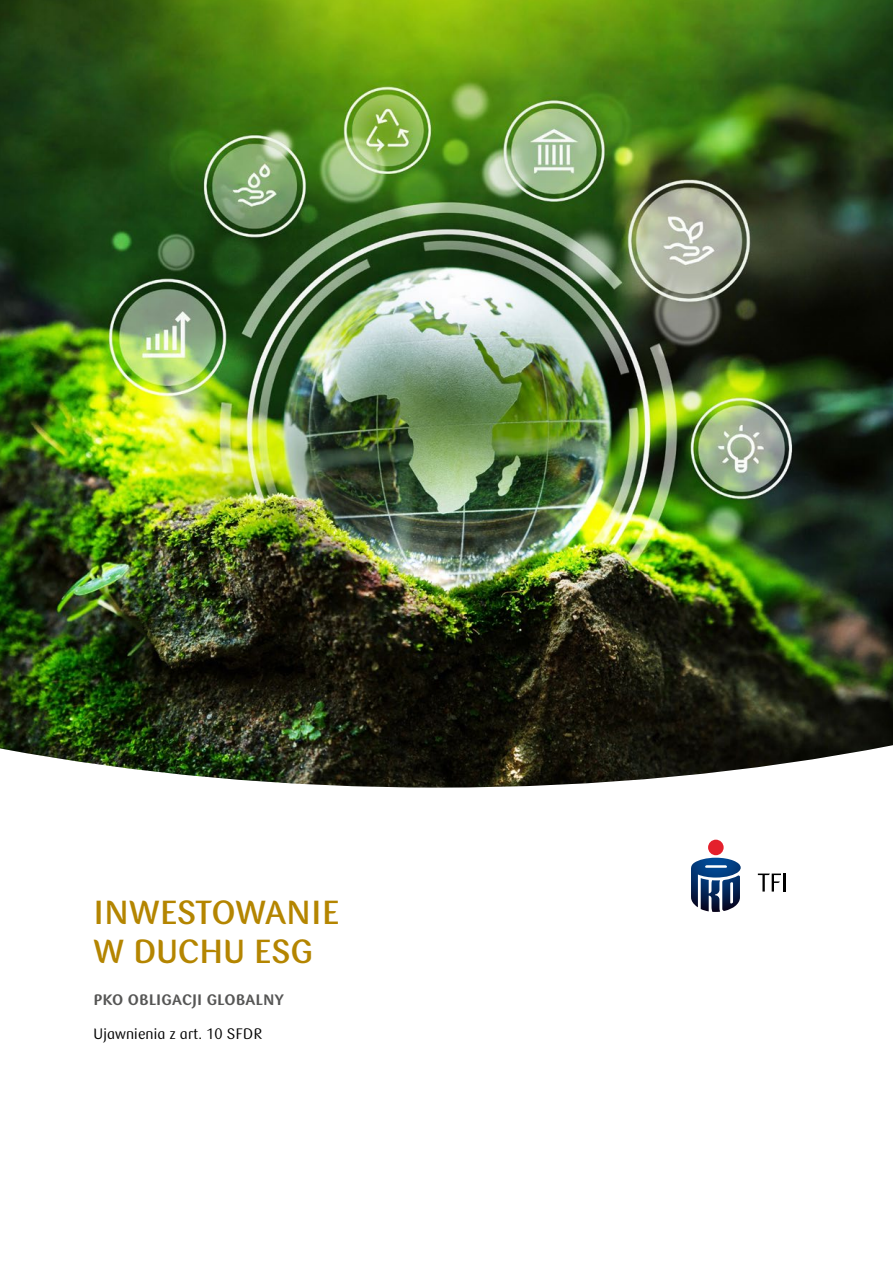
<style>
.page{position:relative;width:893px;height:1263px;background:#fff}
.page>*{position:absolute;margin:0;border:0;box-sizing:border-box;transform-origin:0 0}
.t1{font:700 33px/39px "PKO Bank Polski";color:#b48500}
.t2{font:15px "PKO Bank Polski";letter-spacing:.01em;color:#000}
.t3{font:900 15px "PKO Bank Polski";letter-spacing:.01em;color:#565655}
</style>
<div class="page">
<div style="left:708px;top:840px;width:16px;height:15px;background:#e4202c;border-radius:50%"></div>
<svg style="left:691px;top:858px;width:50px;height:54px"></svg>
<svg style="left:758px;top:873px;width:23px;height:18px"></svg>
<hr style="left:783px;top:873px;width:3px;height:18px;background:#000">
<img style="left:0;top:0;width:893px;height:787px">
<p class="t1" style="left:94px;top:894px;width:247px">INWESTOWANIE<br>W DUCHU ESG</p>
<p class="t3" style="left:94px;top:991px;width:192px">PKO OBLIGACJI GLOBALNY</p>
<p class="t2" style="left:94px;top:1025px;width:170px">Ujawnienia z art. 10 SFDR</p>
</div>
